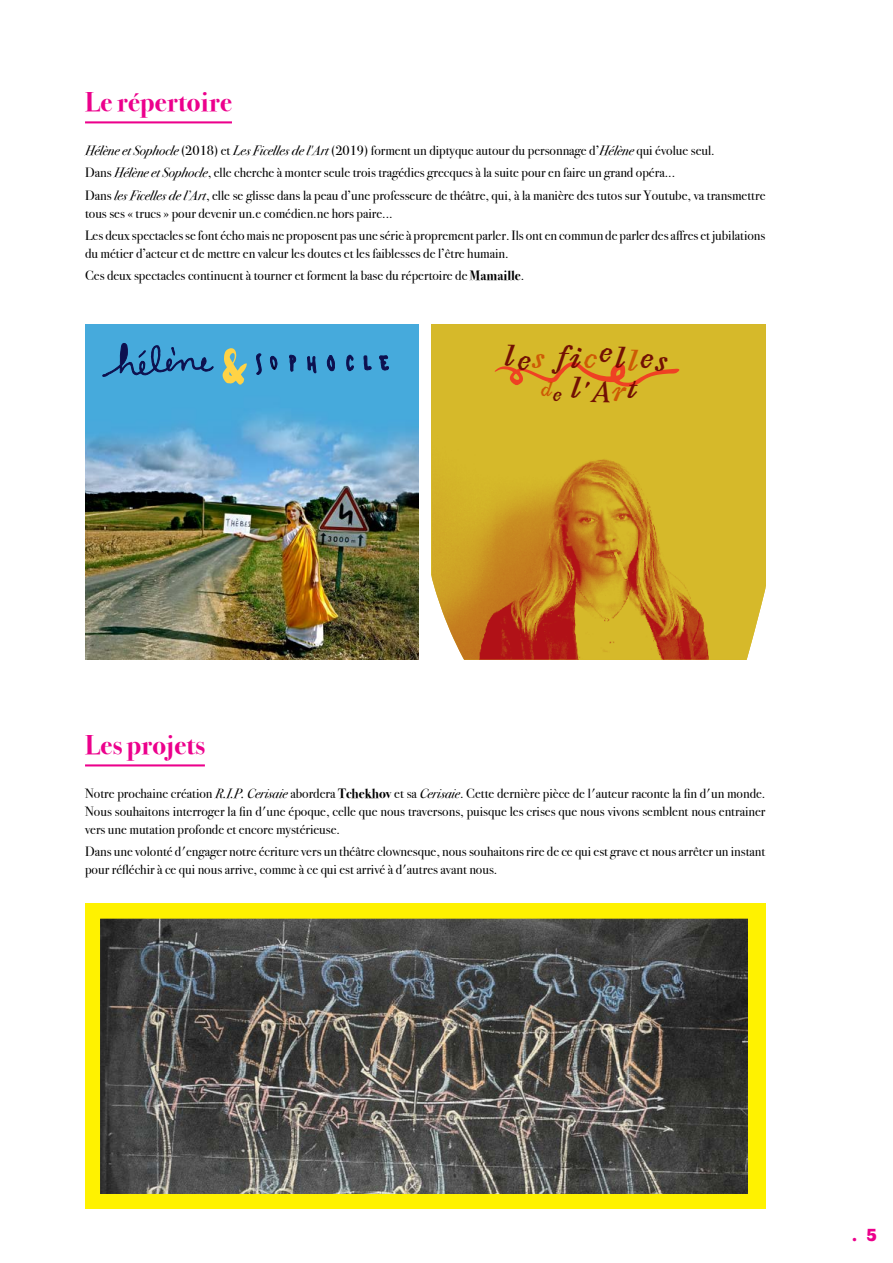
<style>
.page{position:relative;width:893px;height:1263px;background:#fff}
.page>*{position:absolute;margin:0;border:0;box-sizing:border-box;transform-origin:0 0}
.t1{font:700 27px "Bodoni Svty Two ITCTT";letter-spacing:.01em;color:#ec008c}
.t2{font:italic 700 25.5px/33px "Avara";color:#88171a;text-align:center}
.t3{font:700 22.35px "Avara";color:#000}
.t4{font:900 18px "Faune Display";color:#ec008c}
.t5{font:13.5px/22.2px "Bodoni Svty Two ITCTT";color:#000}
.s1{font-style:italic}
.s2{font-weight:700}
.s3{color:#f57d20}
.s4{font-size:16.95px;color:#f57d20}
.s5{font-size:16.95px}
</style>
<div class="page">
<hr style="left:85px;top:764px;width:120px;height:2px;background:#ec008c">
<hr style="left:85px;top:121px;width:147px;height:2px;background:#ec008c">
<img style="left:101px;top:920px;width:647px;height:273px">
<div style="left:85px;top:904px;width:680px;height:305px;border:15px solid #fff200"></div>
<img style="left:85px;top:324px;width:334px;height:336px">
<svg style="left:223px;top:348px;width:24px;height:37px"></svg>
<svg style="left:102px;top:343px;width:112px;height:34px;background:#3a89be"></svg>
<svg style="left:307px;top:356px;width:9px;height:17px"></svg>
<svg style="left:256px;top:353px;width:6px;height:22px"></svg>
<svg style="left:346px;top:355px;width:8px;height:16px"></svg>
<svg style="left:364px;top:355px;width:8px;height:15px"></svg>
<svg style="left:379px;top:355px;width:10px;height:15px"></svg>
<svg style="left:289px;top:355px;width:7px;height:17px"></svg>
<svg style="left:327px;top:355px;width:8px;height:16px"></svg>
<svg style="left:270px;top:356px;width:7px;height:14px"></svg>
<img style="left:432px;top:324px;width:333px;height:336px">
<svg style="left:495px;top:362px;width:185px;height:25px;background:#db9e28"></svg>
<h1 class="t1" style="left:85px;top:79px;width:148px">Le répertoire</h1>
<p class="t5" style="left:85px;top:138px;width:682px"><span class="s1">Hélène et Sophocle</span> (2018) et <span class="s1">Les Ficelles de l'Art</span> (2019) forment un diptyque autour du personnage d’<span class="s1">Hélène</span> qui évolue seul.<br>Dans <span class="s1">Hélène et Sophocle</span>, elle cherche à monter seule trois tragédies grecques à la suite pour en faire un grand opéra...<br>Dans <span class="s1">les Ficelles de l’Art</span>, elle se glisse dans la peau d’une professeure de théâtre, qui, à la manière des tutos sur Youtube, va transmettre</p>
<p class="t5" style="left:85px;top:201px;width:682px">tous ses « trucs » pour devenir un.e comédien.ne hors paire...<br>Les deux spectacles se font écho mais ne proposent pas une série à proprement parler. Ils ont en commun de parler des affres et jubilations</p>
<p class="t5" style="left:85px;top:241px;width:441px">du métier d’acteur et de mettre en valeur les doutes et les faiblesses de l’être humain.<br>Ces deux spectacles continuent à tourner et forment la base du répertoire de <span class="s2">Mamaille</span>.</p>
<h2 class="t2" style="left:505px;top:340px;width:165px;rotate:1deg">le<span class="s3">s</span> fi<span class="s3">c</span>el<span class="s3">l</span>es <span class="s4">d</span><span class="s5">e</span> l’A<span class="s3">r</span>t</h2>
<h1 class="t1" style="left:85px;top:722px;width:121px">Les projets</h1>
<p class="t5" style="left:85px;top:783px;width:682px;line-height:18px;text-align:justify">Notre prochaine création <span class="s1">R.I.P. Cerisaie</span> abordera <span class="s2">Tchekhov</span> et sa <span class="s1">Cerisaie</span>. Cette dernière pièce de l'auteur raconte la fin d'un monde.<br>Nous souhaitons interroger la fin d'une époque, celle que nous traversons, puisque les crises que nous vivons semblent nous entrainer vers une mutation profonde et encore mystérieuse.</p>
<p class="t5" style="left:85px;top:841px;width:682px;line-height:18px">Dans une volonté d'engager notre écriture vers un théâtre clownesque, nous souhaitons rire de ce qui est grave et nous arrêter un instant pour réfléchir à ce qui nous arrive, comme à ce qui est arrivé à d'autres avant nous.</p>
<h3 class="t3" style="left:279px;top:833px;width:263px">création automne 2024</h3>
<h3 class="t4" style="left:852px;top:1221px;width:27px">. 5</h3>
</div>
